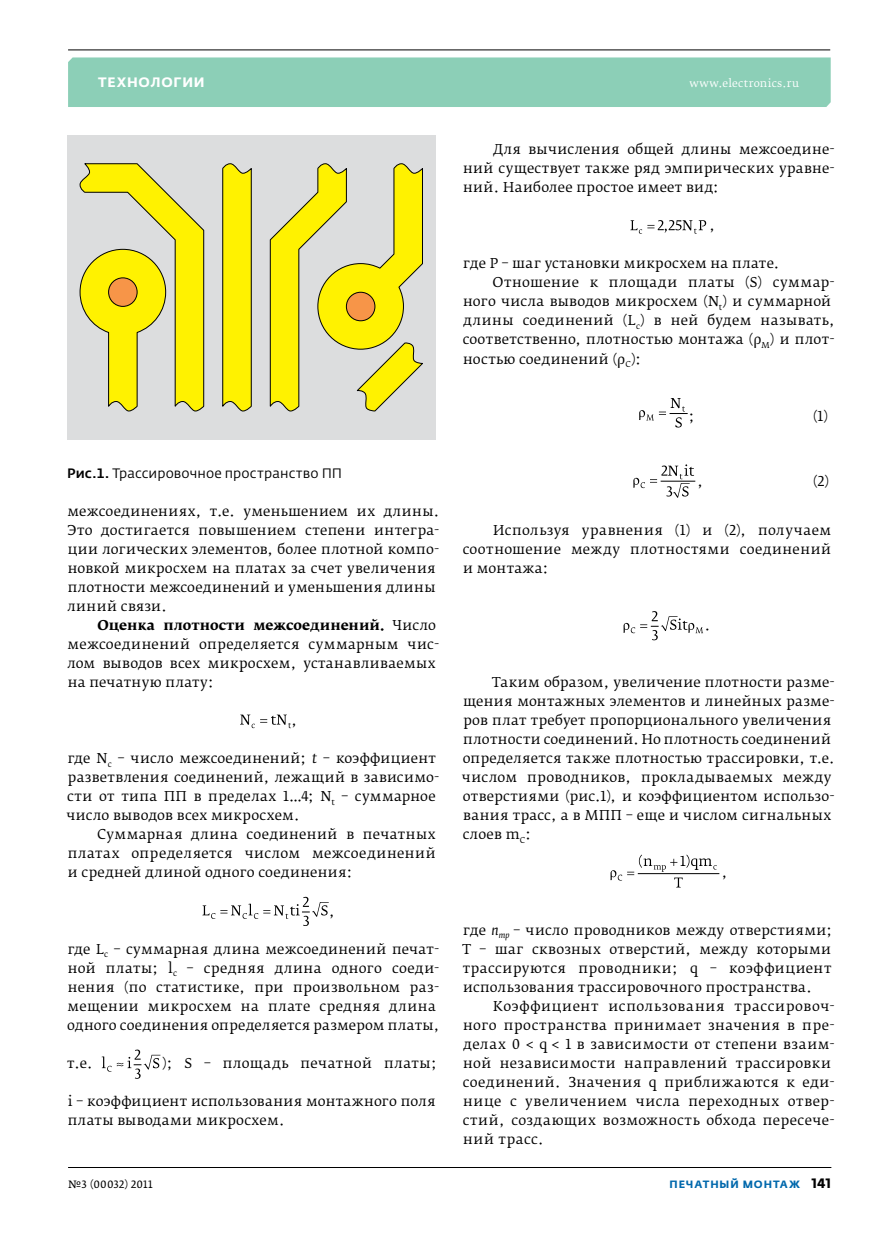
<style>
.page{position:relative;width:881px;height:1234px;background:#fff}
.page>*{position:absolute;margin:0;border:0;box-sizing:border-box;transform-origin:0 0}
.t1{font:13.5px/19px "Fedra Serif B Pro";letter-spacing:.025em;color:#000}
.t2{font:13.5px "Fedra Sans Pro";letter-spacing:.01em;color:#000}
.t3{font:700 13.5px "Fedra Sans Alt Pro";letter-spacing:.055em;color:#fff}
.t4{font:10.5px "Fedra Serif B Pro";letter-spacing:.03em;color:#fff}
.t5{font:700 10.5px "Fedra Sans Alt Pro";letter-spacing:.085em;color:#0068ac}
.t6{font:10.5px "Fedra Serif A Pro";letter-spacing:.02em;color:#000}
.s1{font-weight:500}
.s2{font-weight:700}
.s3{font-style:italic}
.s4{font-family:"Fedra Sans Pro";font-size:13.5px;color:#000}
</style>
<div class="page">
<div style="left:68px;top:57px;width:762px;height:50px;background:#8ccfb7"></div>
<hr style="left:68px;top:49px;width:761px;height:1px;background:#000">
<hr style="left:68px;top:1166px;width:763px;height:1px;background:#000">
<svg style="left:240px;top:714px;width:51px;height:14px"></svg>
<svg style="left:202px;top:896px;width:126px;height:29px"></svg>
<svg style="left:102px;top:1049px;width:58px;height:29px"></svg>
<svg style="left:630px;top:220px;width:76px;height:14px"></svg>
<svg style="left:639px;top:398px;width:48px;height:29px"></svg>
<hr style="left:660px;top:480px;width:35px;height:1px;background:#000">
<svg style="left:633px;top:464px;width:60px;height:33px"></svg>
<svg style="left:623px;top:611px;width:79px;height:29px"></svg>
<hr style="left:637px;top:873px;width:82px;height:1px;background:#000">
<svg style="left:610px;top:854px;width:106px;height:33px"></svg>
<div style="left:67px;top:135px;width:368px;height:304px;background:#dcddde"></div>
<svg style="left:222px;top:163px;width:30px;height:248px"></svg>
<svg style="left:80px;top:163px;width:124px;height:248px"></svg>
<svg style="left:269px;top:163px;width:153px;height:248px"></svg>
<div style="left:108px;top:278px;width:29px;height:28px;background:#f79548;border-radius:50%"></div>
<div style="left:108px;top:277px;width:29px;height:30px;border:1px solid #000;border-radius:50%"></div>
<div style="left:346px;top:292px;width:29px;height:29px;background:#f79548;border-radius:50%"></div>
<div style="left:346px;top:292px;width:29px;height:29px;border:1px solid #000;border-radius:50%"></div>
<p class="t3" style="left:98px;top:74px;width:108px">ТЕХНОЛОГИИ</p>
<p class="t4" style="left:689px;top:77px;width:111px">www.electronics.ru</p>
<p class="t1" style="left:463px;top:140px;width:373px;text-align:justify;text-indent:30px">Для вычисления общей длины межсоедине&shy;ний существует также ряд эмпирических уравне&shy;ний. Наиболее простое имеет вид:</p>
<p class="t1" style="left:709px;top:216px;width:7px">,</p>
<p class="t1" style="left:463px;top:254px;width:318px">где P – шаг установки микросхем на плате.</p>
<p class="t1" style="left:492px;top:273px;width:343px">Отношение к площади платы (S) суммар-</p>
<p class="t1" style="left:463px;top:292px;width:369px">ного числа выводов микросхем (N<sub>t</sub>) и суммарной</p>
<p class="t1" style="left:463px;top:311px;width:372px">длины соединений (L<sub>c</sub>) в ней будем называть,</p>
<p class="t1" style="left:462px;top:330px;width:373px">соответственно, плотностью монтажа (ρ<sub>M</sub>) и плот-</p>
<p class="t1" style="left:463px;top:349px;width:179px">ностью соединений (ρ<sub>C</sub>):</p>
<p class="t2" style="left:67px;top:464px;width:276px"><span class="s1">Рис.1.</span> Трассировочное пространство ПП</p>
<p class="t1" style="left:67px;top:501px;width:373px">межсоединениях, т.е. уменьшением их длины.<br>Это достигается повышением степени интегра&shy;ции логических элементов, более плотной компо&shy;новкой микросхем на платах за счет увеличения плотности межсоединений и уменьшения длины линий связи.</p>
<p class="t1" style="left:67px;top:615px;width:373px;text-indent:30px"><span class="s2">Оценка плотности межсоединений.</span> Число межсоединений определяется суммарным чис&shy;лом выводов всех микросхем, устанавливаемых на печатную плату:</p>
<p class="t1" style="left:291px;top:710px;width:7px">,</p>
<p class="t1" style="left:66px;top:748px;width:374px">где N<sub>c</sub> – число межсоединений; <span class="s3">t</span> – коэффициент разветвления соединений, лежащий в зависимо&shy;сти от типа ПП в пределах 1…4; N<sub>t</sub> – суммарное число выводов всех микросхем.</p>
<p class="t1" style="left:68px;top:824px;width:369px;text-align:justify;text-indent:29px">Суммарная длина соединений в печатных платах определяется числом межсоединений и средней длиной одного соединения:</p>
<p class="t1" style="left:328px;top:901px;width:7px">,</p>
<p class="t1" style="left:67px;top:939px;width:373px">где L<sub>c</sub> – суммарная длина межсоединений печат&shy;ной платы; l<sub>c</sub> – средняя длина одного соеди&shy;нения (по статистике, при произвольном раз&shy;мещении микросхем на плате средняя длина одного соединения определяется размером платы,</p>
<p class="t1" style="left:67px;top:1053px;width:27px">т.е.</p>
<p class="t1" style="left:162px;top:1053px;width:276px">); S – площадь печатной платы;</p>
<p class="t1" style="left:68px;top:1091px;width:369px">i – коэффициент использования монтажного поля платы выводами микросхем.</p>
<p class="t1" style="left:688px;top:406px;width:7px">;</p>
<p class="t1" style="left:812px;top:406px;width:17px">(1)</p>
<p class="t1" style="left:696px;top:471px;width:7px">,</p>
<p class="t1" style="left:812px;top:471px;width:18px">(2)</p>
<p class="t1" style="left:462px;top:520px;width:370px;text-align:justify;text-indent:30px">Используя уравнения (1) и (2), получаем соотношение между плотностями соединений и монтажа:</p>
<p class="t1" style="left:704px;top:615px;width:7px">.</p>
<p class="t1" style="left:461px;top:672px;width:374px;text-indent:30px">Таким образом, увеличение плотности разме&shy;щения монтажных элементов и линейных разме&shy;ров плат требует пропорционального увеличения плотности соединений. Но плотность соединений определяется также плотностью трассировки, т.е. числом проводников, прокладываемых между отверстиями (рис.1), и коэффициентом использо&shy;вания трасс, а в МПП – еще и числом сигнальных слоев m<sub>C</sub>:</p>
<p class="t1" style="left:721px;top:863px;width:7px">,</p>
<p class="t1" style="left:462px;top:920px;width:371px;text-align:justify">где <span class="s3">n</span><sub>mp</sub> – число проводников между отверстиями; T – шаг сквозных отверстий, между которыми трассируются проводники; q – коэффициент использования трассировочного пространства.</p>
<p class="t1" style="left:462px;top:996px;width:373px;text-indent:31px">Коэффициент использования трассировоч&shy;ного пространства принимает значения в пре&shy;делах 0 &lt; q &lt; 1 в зависимости от степени взаим&shy;ной независимости направлений трассировки соединений. Значения q приближаются к еди&shy;нице с увеличением числа переходных отвер&shy;стий, создающих возможность обхода пересече&shy;ний трасс.</p>
<p class="t6" style="left:68px;top:1177px;width:86px">№3 (00032) 2011</p>
<p class="t5" style="left:669px;top:1177px;width:163px">печатный монтаж <span class="s4">141</span></p>
</div>
